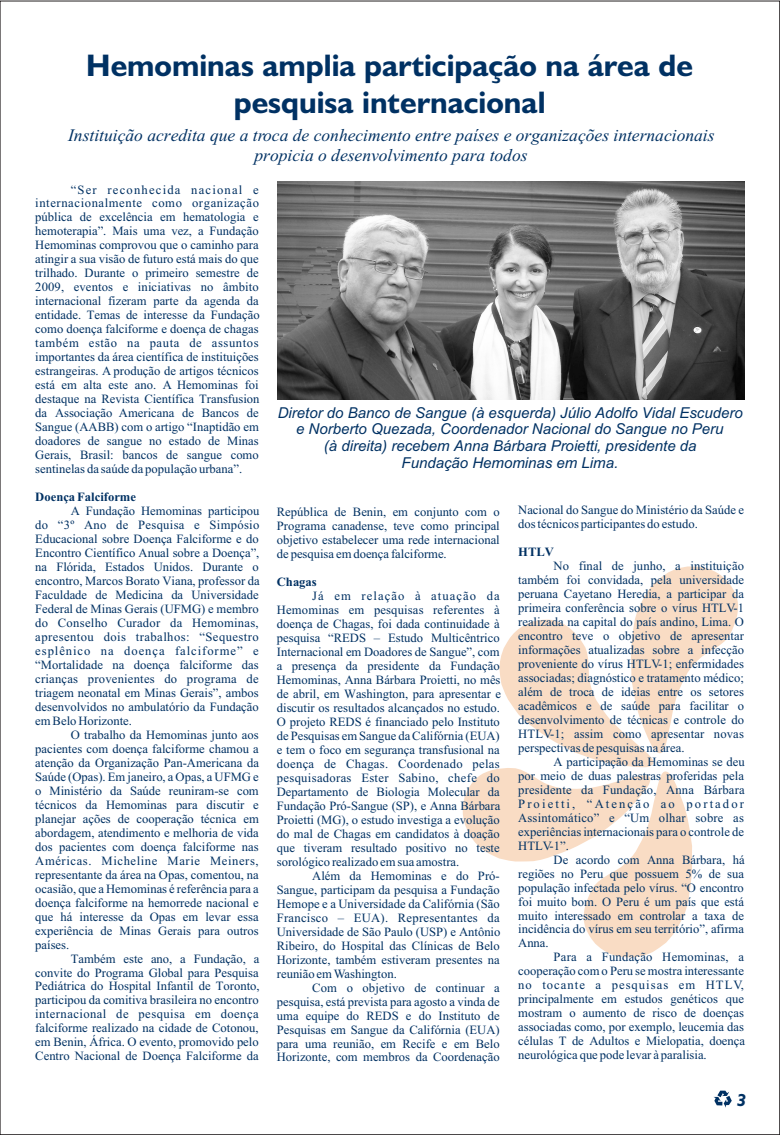
<style>
.page{position:relative;width:780px;height:1135px;background:#fff}
.page>*{position:absolute;margin:0;border:0;box-sizing:border-box;transform-origin:0 0}
.t1{font:700 31.25px/37.5px "Humanst 521 BT";color:#003163;text-align:center}
.t2{font:italic 17.5px/19.4px "Times New Roman";color:#003163;text-align:center}
.t3{font:italic 700 17.5px "Humanst 521 BT";color:#003163}
.t4{font:italic 15px/16.8px "Arial";color:#003163;text-align:center}
.t5{font:12.62px/14px "Times New Roman";color:#003163;text-align:justify}
.t6{font:700 12.62px "Times New Roman";color:#003163}
</style>
<div class="page">
<img style="left:277px;top:182px;width:467px;height:217px">
<svg style="left:463px;top:566px;width:275px;height:392px"></svg>
<svg style="left:714px;top:1091px;width:18px;height:17px"></svg>
<h1 class="t1" style="left:86px;top:49px;width:608px">Hemominas amplia participação na área de pesquisa internacional</h1>
<h2 class="t2" style="left:68px;top:128px;width:648px">Instituição acredita que a troca de conhecimento entre países e organizações internacionais propicia o desenvolvimento para todos</h2>
<p class="t5" style="left:35px;top:184px;width:226px;text-indent:35px">“Ser reconhecida nacional e internacionalmente como organização pública de excelência em hematologia e hemoterapia”. Mais uma vez, a Fundação Hemominas comprovou que o caminho para atingir a sua visão de futuro está mais do que trilhado. Durante o primeiro semestre de 2009, eventos e iniciativas no âmbito internacional fizeram parte da agenda da entidade. Temas de interesse da Fundação como doença falciforme e doença de chagas também estão na pauta de assuntos importantes da área científica de instituições estrangeiras. A produção de artigos técnicos está em alta este ano. A Hemominas foi destaque na Revista Científica Transfusion da Associação Americana de Bancos de Sangue (AABB) com o artigo “Inaptidão em doadores de sangue no estado de Minas Gerais, Brasil: bancos de sangue como sentinelas da saúde da população urbana”.</p>
<p class="t6" style="left:35px;top:493px;width:102px">Doença Falciforme</p>
<p class="t5" style="left:35px;top:505px;width:226px;text-indent:35px">A Fundação Hemominas participou do “3º Ano de Pesquisa e Simpósio Educacional sobre Doença Falciforme e do Encontro Científico Anual sobre a Doença”, na Flórida, Estados Unidos. Durante o encontro, Marcos Borato Viana, professor da Faculdade de Medicina da Universidade Federal de Minas Gerais (UFMG) e membro do Conselho Curador da Hemominas, apresentou dois trabalhos: “Sequestro esplênico na doença falciforme” e “Mortalidade na doença falciforme das crianças provenientes do programa de triagem neonatal em Minas Gerais”, ambos desenvolvidos no ambulatório da Fundação em Belo Horizonte.</p>
<p class="t5" style="left:35px;top:729px;width:225px;text-indent:35px">O trabalho da Hemominas junto aos pacientes com doença falciforme chamou a atenção da Organização Pan-Americana da Saúde (Opas). Em janeiro, a Opas, a UFMG e o Ministério da Saúde reuniram-se com técnicos da Hemominas para discutir e planejar ações de cooperação técnica em abordagem, atendimento e melhoria de vida dos pacientes com doença falciforme nas Américas. Micheline Marie Meiners, representante da área na Opas, comentou, na ocasião, que a Hemominas é referência para a doença falciforme na hemorrede nacional e que há interesse da Opas em levar essa experiência de Minas Gerais para outros países.</p>
<p class="t5" style="left:35px;top:953px;width:226px;text-indent:35px">Também este ano, a Fundação, a convite do Programa Global para Pesquisa Pediátrica do Hospital Infantil de Toronto, participou da comitiva brasileira no encontro internacional de pesquisa em doença falciforme realizado na cidade de Cotonou, em Benin, África. O evento, promovido pelo Centro Nacional de Doença Falciforme da</p>
<p class="t4" style="left:278px;top:405px;width:467px">Diretor do Banco de Sangue (à esquerda) Júlio Adolfo Vidal Escudero e Norberto Quezada, Coordenador Nacional do Sangue no Peru<br>(à direita) recebem Anna Bárbara Proietti, presidente da<br>Fundação Hemominas em Lima.</p>
<p class="t5" style="left:277px;top:506px;width:224px">República de Benin, em conjunto com o Programa canadense, teve como principal objetivo estabelecer uma rede internacional de pesquisa em doença falciforme.</p>
<p class="t6" style="left:277px;top:578px;width:41px">Chagas</p>
<p class="t5" style="left:277px;top:590px;width:226px;text-indent:35px">Já em relação à atuação da Hemominas em pesquisas referentes à doença de Chagas, foi dada continuidade à pesquisa “REDS – Estudo Multicêntrico Internacional em Doadores de Sangue”, com a presença da presidente da Fundação Hemominas, Anna Bárbara Proietti, no mês de abril, em Washington, para apresentar e discutir os resultados alcançados no estudo.<br>O projeto REDS é financiado pelo Instituto de Pesquisas em Sangue da Califórnia (EUA) e tem o foco em segurança transfusional na doença de Chagas. Coordenado pelas pesquisadoras Ester Sabino, chefe do Departamento de Biologia Molecular da Fundação Pró-Sangue (SP), e Anna Bárbara Proietti (MG), o estudo investiga a evolução do mal de Chagas em candidatos à doação que tiveram resultado positivo no teste sorológico realizado em sua amostra.</p>
<p class="t5" style="left:277px;top:870px;width:225px;text-indent:35px">Além da Hemominas e do Pró-Sangue, participam da pesquisa a Fundação Hemope e a Universidade da Califórnia (São Francisco – EUA). Representantes da Universidade de São Paulo (USP) e Antônio Ribeiro, do Hospital das Clínicas de Belo Horizonte, também estiveram presentes na reunião em Washington.</p>
<p class="t5" style="left:277px;top:982px;width:224px;text-indent:35px">Com o objetivo de continuar a pesquisa, está prevista para agosto a vinda de uma equipe do REDS e do Instituto de Pesquisas em Sangue da Califórnia (EUA) para uma reunião, em Recife e em Belo Horizonte, com membros da Coordenação</p>
<p class="t5" style="left:518px;top:504px;width:227px">Nacional do Sangue do Ministério da Saúde e dos técnicos participantes do estudo.</p>
<p class="t6" style="left:518px;top:547px;width:37px">HTLV</p>
<p class="t5" style="left:518px;top:560px;width:227px;text-indent:35px">No final de junho, a instituição também foi convidada, pela universidade peruana Cayetano Heredia, a participar da primeira conferência sobre o vírus HTLV-1 realizada na capital do país andino, Lima. O encontro teve o objetivo de apresentar informações atualizadas sobre a infecção proveniente do vírus HTLV-1; enfermidades associadas; diagnóstico e tratamento médico; além de troca de ideias entre os setores acadêmicos e de saúde para facilitar o desenvolvimento de técnicas e controle do HTLV-1; assim como apresentar novas perspectivas de pesquisas na área.</p>
<p class="t5" style="left:518px;top:756px;width:228px;text-indent:35px">A participação da Hemominas se deu por meio de duas palestras proferidas pela presidente da Fundação, Anna Bárbara Proietti, “Atenção ao portador Assintomático” e “Um olhar sobre as experiências internacionais para o controle de HTLV-1”.</p>
<p class="t5" style="left:518px;top:854px;width:228px;text-indent:35px">De acordo com Anna Bárbara, há regiões no Peru que possuem 5% de sua população infectada pelo vírus. “O encontro foi muito bom. O Peru é um país que está muito interessado em controlar a taxa de incidência do vírus em seu território”, afirma Anna.</p>
<p class="t5" style="left:518px;top:951px;width:228px;text-indent:35px">Para a Fundação Hemominas, a cooperação com o Peru se mostra interessante no tocante a pesquisas em HTLV, principalmente em estudos genéticos que mostram o aumento de risco de doenças associadas como, por exemplo, leucemia das células T de Adultos e Mielopatia, doença neurológica que pode levar à paralisia.</p>
<h2 class="t3" style="left:737px;top:1093px;width:11px">3</h2>
</div>
